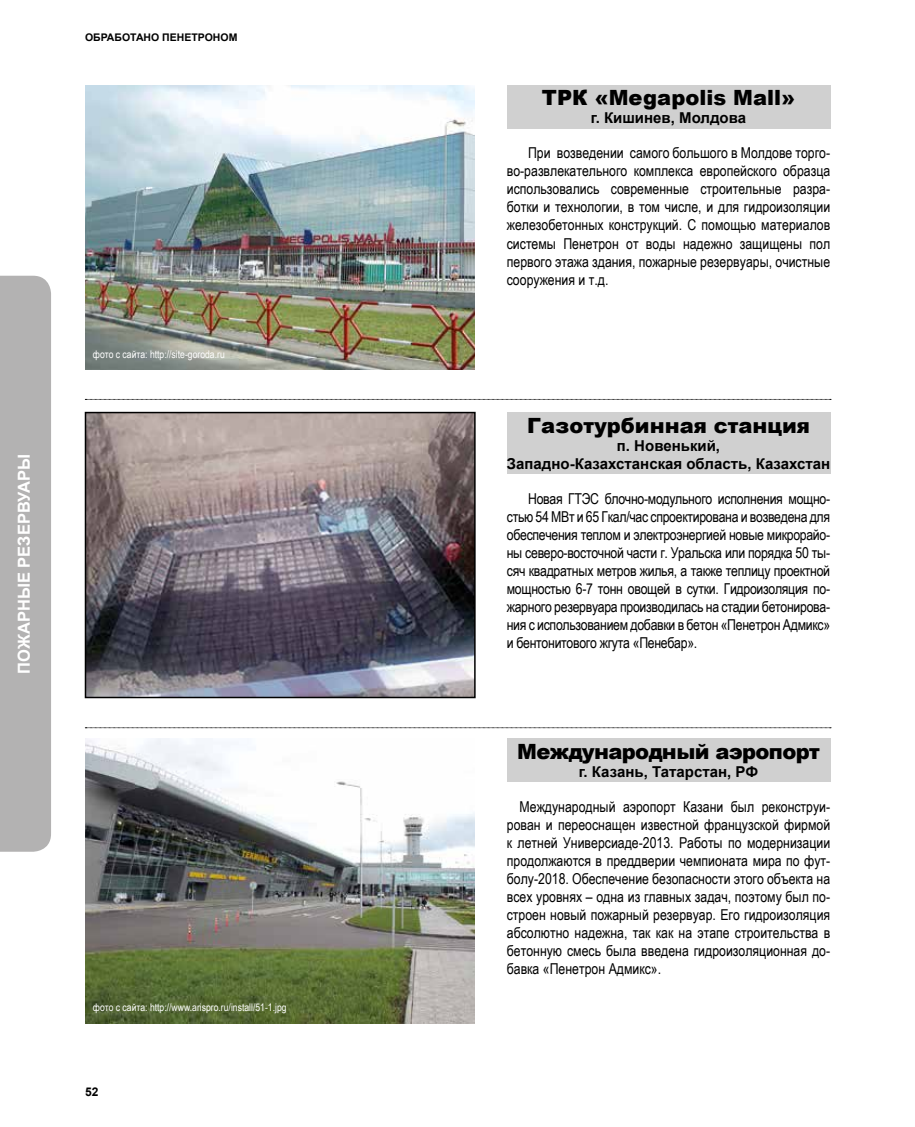
<style>
.page{position:relative;width:915px;height:1127px;background:#fff}
.page>*{position:absolute;margin:0;border:0;box-sizing:border-box;transform-origin:0 0}
.t1{font:900 21px "Arial";color:#000}
.t2{font:900 21px "Arial";letter-spacing:-.03em;color:#000}
.t3{font:700 16.5px "Arial";color:#fff}
.t4{font:15px/18px "Arial Narrow";color:#000;text-align:justify}
.t5{font:700 15px/18px "Arial";color:#000;text-align:center}
.t6{font:700 12px "Arial";color:#000}
.t7{font:10.5px "Arial Narrow";color:#fff}
.t8{font:700 10.5px "Arial";color:#000}
</style>
<div class="page">
<svg style="left:85px;top:399px;width:745px;height:1px"></svg>
<svg style="left:85px;top:727px;width:745px;height:1px"></svg>
<img style="left:85px;top:85px;width:389px;height:285px">
<div style="left:506px;top:85px;width:324px;height:44px;background:#d0d0d0"></div>
<img style="left:85px;top:738px;width:389px;height:285px">
<div style="left:506px;top:738px;width:324px;height:44px;background:#d0d0d0"></div>
<img style="left:88px;top:415px;width:384px;height:280px">
<div style="left:85px;top:412px;width:390px;height:286px;border:2px solid #000"></div>
<div style="left:506px;top:412px;width:324px;height:62px;background:#d0d0d0"></div>
<div style="left:0;top:276px;width:51px;height:576px;background:#b3b2b2"></div>
<p class="t8" style="left:85px;top:30px;width:154px">ОБРАБОТАНО ПЕНЕТРОНОМ</p>
<p class="t3" style="left:13px;top:673px;width:221px;rotate:-90deg">ПОЖАРНЫЕ РЕЗЕРВУАРЫ</p>
<p class="t7" style="left:93px;top:346px;width:133px">фото с сайта: http://site-goroda.ru</p>
<p class="t7" style="left:93px;top:1000px;width:195px">фото с сайта: http://www.arispro.ru/install/51-1.jpg</p>
<p class="t6" style="left:85px;top:1084px;width:15px">52</p>
<h1 class="t1" style="left:541px;top:83px;width:254px">ТРК «Megapolis Mall»</h1>
<p class="t5" style="left:590px;top:110px;width:156px">г. Кишинев, Молдова</p>
<p class="t4" style="left:506px;top:144px;width:325px;text-indent:21px">При возведении самого большого в Молдове торго&shy;во-развлекательного комплекса европейского образца использовались современные строительные разра&shy;ботки и технологии, в том числе, и для гидроизоляции железобетонных конструкций. С помощью материалов системы Пенетрон от воды надежно защищены пол первого этажа здания, пожарные резервуары, очистные сооружения и т.д.</p>
<h1 class="t1" style="left:527px;top:410px;width:284px">Газотурбинная станция</h1>
<p class="t5" style="left:506px;top:437px;width:325px">п. Новенький,<br>Западно-Казахстанская область, Казахстан</p>
<p class="t4" style="left:506px;top:489px;width:325px;text-indent:21px">Новая ГТЭС блочно-модульного исполнения мощно&shy;стью 54 МВт и 65 Гкал/час спроектирована и возведена для обеспечения теплом и электроэнергией новые микрорайо&shy;ны северо-восточной части г. Уральска или порядка 50 ты&shy;сяч квадратных метров жилья, а также теплицу проектной мощностью 6-7 тонн овощей в сутки. Гидроизоляция по&shy;жарного резервуара производилась на стадии бетонирова&shy;ния с использованием добавки в бетон «Пенетрон Адмикс» и бентонитового жгута «Пенебар».</p>
<h1 class="t2" style="left:517px;top:736px;width:304px">Международный аэропорт</h1>
<p class="t5" style="left:578px;top:763px;width:181px">г. Казань, Татарстан, РФ</p>
<p class="t4" style="left:506px;top:797px;width:325px;text-indent:13px">Международный аэропорт Казани был реконструи&shy;рован и переоснащен известной французской фирмой к летней Универсиаде-2013. Работы по модернизации продолжаются в преддверии чемпионата мира по фут&shy;болу-2018. Обеспечение безопасности этого объекта на всех уровнях – одна из главных задач, поэтому был по&shy;строен новый пожарный резервуар. Его гидроизоляция абсолютно надежна, так как на этапе строительства в бетонную смесь была введена гидроизоляционная до&shy;бавка «Пенетрон Адмикс».</p>
</div>
